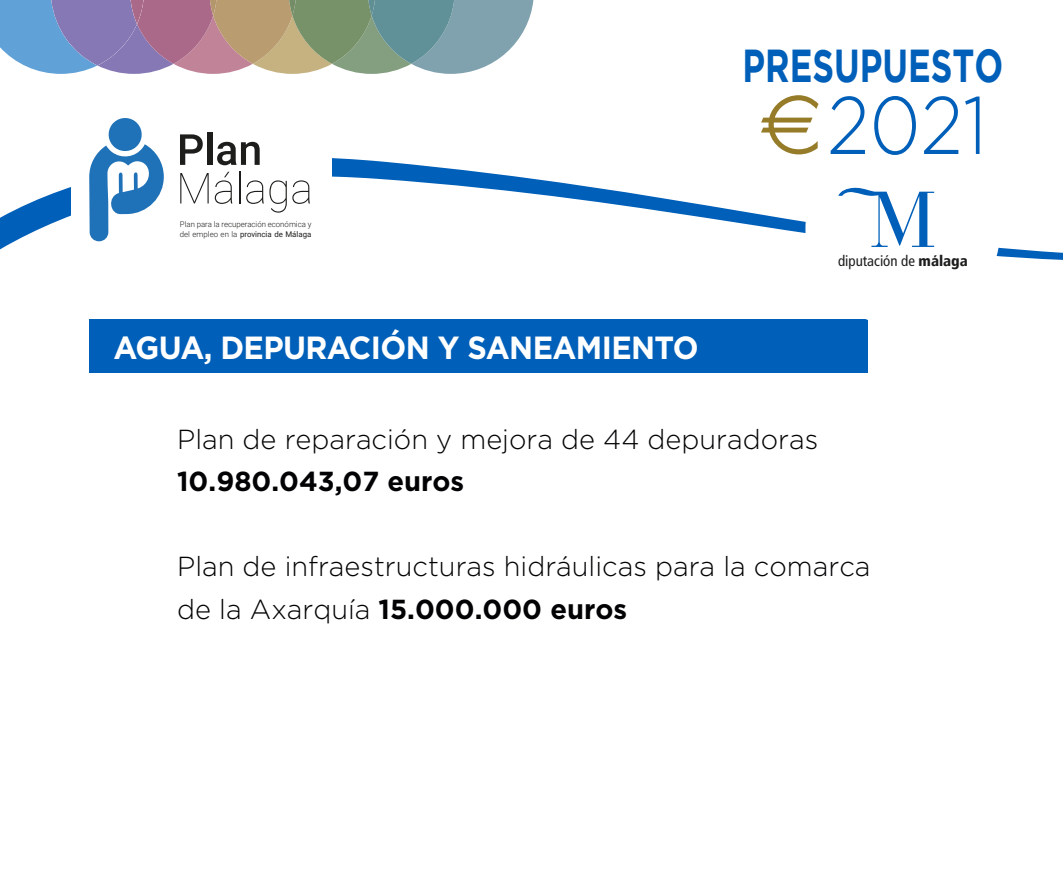
<style>
.page{position:relative;width:1063px;height:886px;background:#fff}
.page>*{position:absolute;margin:0;border:0;box-sizing:border-box;transform-origin:0 0}
.t1{font:300 81.5px "Gotham";color:#005fb9;scale:.88 1}
.t2{font:700 46px "Gotham";color:#005fb9;scale:.74 1}
.t3{font:700 32px "Gotham";letter-spacing:-.02em;color:#fff;scale:.95 1}
.t4{font:300 27.5px/42.5px "Gotham";color:#020204}
.t5{font:700 27.5px "Gotham";color:#020204}
.t6{font:condensed 14.88px "Frutiger LT";color:#1d1d1b}
.t7{font:300 7.88px/9.4px "Roboto";color:#1d1d1b}
.s1{font-weight:400}
.s2{font-family:"Logofont Euro";font-weight:400;font-size:86.25px;color:#967c29}
.s3{font-weight:900}
.s4{font-weight:700}
</style>
<div class="page">
<div style="left:89px;top:319px;width:778px;height:53px;background:#005fb9"></div>
<svg style="left:0;top:158px;width:1063px;height:102px"></svg>
<div style="left:805px;top:131px;width:195px;height:195px;background:#fff;border-radius:50%"></div>
<svg style="left:838px;top:188px;width:96px;height:59px"></svg>
<svg style="left:0;top:0;width:533px;height:74px;background:#9499a3"></svg>
<div style="left:71px;top:107px;width:260px;height:150px;background:#fff"></div>
<svg style="left:180px;top:134px;width:23px;height:31px"></svg>
<div style="left:207px;top:133px;width:5px;height:32px;background:#1d1d1b"></div>
<svg style="left:217px;top:142px;width:43px;height:23px"></svg>
<svg style="left:89px;top:118px;width:75px;height:123px"></svg>
<svg style="left:180px;top:173px;width:29px;height:30px"></svg>
<svg style="left:215px;top:172px;width:17px;height:32px"></svg>
<hr style="left:239px;top:171px;width:1px;height:32px;background:#1d1d1b">
<svg style="left:246px;top:180px;width:64px;height:33px"></svg>
<p class="t7" style="left:180px;top:219px;width:133px">Plan para la recuperación económica y del empleo en la <span class="s1">provincia de Málaga</span></p>
<p class="t3" style="left:113px;top:330px;width:618px">AGUA, DEPURACIÓN Y SANEAMIENTO</p>
<h2 class="t2" style="left:743px;top:39px;width:354px">PRESUPUESTO</h2>
<h1 class="t1" style="left:759px;top:81px;width:261px"><span class="s2">E</span>2021</h1>
<p class="t6" style="left:838px;top:253px;width:131px">diputación de <span class="s3">málaga</span></p>
<p class="t4" style="left:177px;top:417px;width:643px">Plan de reparación y mejora de 44 depuradoras</p>
<p class="t5" style="left:177px;top:466px;width:289px">10.980.043,07 euros</p>
<p class="t4" style="left:177px;top:545px;width:695px">Plan de infraestructuras hidráulicas para la comarca de la Axarquía <span class="s4">15.000.000 euros</span></p>
</div>
